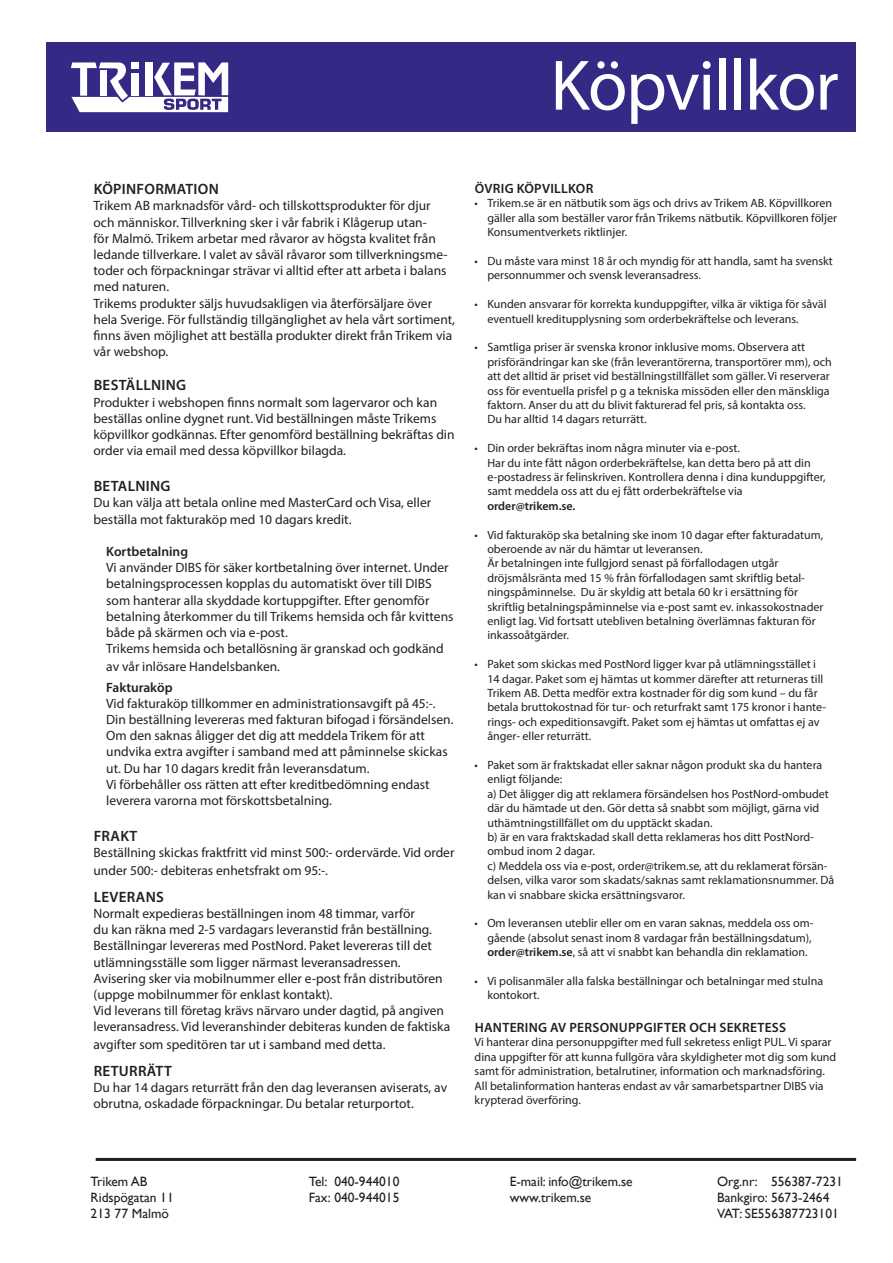
<style>
.page{position:relative;width:893px;height:1263px;background:#fff}
.page>*{position:absolute;margin:0;border:0;box-sizing:border-box;transform-origin:0 0}
.t1{font:72px "Myriad Pro";letter-spacing:-.02em;color:#fff}
.t2{font:600 15px "Myriad Pro";letter-spacing:.02em;color:#231f20}
.t3{font:13.5px/16.2px "Myriad Pro";color:#231f20}
.t4{font:13.5px "Gill Sans";color:#231f20}
.t5{font:600 13.5px "Myriad Pro";letter-spacing:.02em;color:#231f20}
.t6{font:600 13.5px "Myriad Pro";color:#231f20}
.t7{font:12px/14.4px "Myriad Pro";color:#231f20}
.s1{font-weight:600}
</style>
<div class="page">
<div style="left:47px;top:43px;width:809px;height:89px;background:#352986"></div>
<svg style="left:71px;top:62px;width:157px;height:50px"></svg>
<hr style="left:96px;top:1158px;width:760px;height:3px;background:#231f20">
<p class="t1" style="left:550px;top:41px;width:290px">Köpvillkor</p>
<p class="t2" style="left:94px;top:180px;width:127px">KÖPINFORMATION</p>
<p class="t3" style="left:94px;top:197px;width:356px">Trikem AB marknadsför vård- och tillskottsprodukter för djur och människor. Tillverkning sker i vår fabrik i Klågerup utan-<br>för Malmö. Trikem arbetar med råvaror av högsta kvalitet från ledande tillverkare. I valet av såväl råvaror som tillverkningsme&shy;toder och förpackningar strävar vi alltid efter att arbeta i balans med naturen.</p>
<p class="t3" style="left:94px;top:295px;width:363px">Trikems produkter säljs huvudsakligen via återförsäljare över hela Sverige. För fullständig tillgänglighet av hela vårt sortiment, finns även möjlighet att beställa produkter direkt från Trikem via vår webshop.</p>
<p class="t2" style="left:94px;top:376px;width:94px">BESTÄLLNING</p>
<p class="t3" style="left:94px;top:394px;width:363px">Produkter i webshopen finns normalt som lagervaror och kan beställas online dygnet runt. Vid beställningen måste Trikems köpvillkor godkännas. Efter genomförd beställning bekräftas din order via email med dessa köpvillkor bilagda.</p>
<p class="t2" style="left:94px;top:477px;width:78px">BETALNING</p>
<p class="t3" style="left:94px;top:494px;width:339px">Du kan välja att betala online med MasterCard och Visa, eller beställa mot fakturaköp med 10 dagars kredit.</p>
<p class="t6" style="left:106px;top:543px;width:83px">Kortbetalning</p>
<p class="t3" style="left:106px;top:559px;width:349px">Vi använder DIBS för säker kortbetalning över internet. Under betalningsprocessen kopplas du automatiskt över till DIBS som hanterar alla skyddade kortuppgifter. Efter genomför betalning återkommer du till Trikems hemsida och får kvittens både på skärmen och via e-post.</p>
<p class="t3" style="left:106px;top:639px;width:339px;line-height:18px">Trikems hemsida och betallösning är granskad och godkänd av vår inlösare Handelsbanken.</p>
<p class="t6" style="left:106px;top:678px;width:68px">Fakturaköp</p>
<p class="t3" style="left:106px;top:695px;width:349px">Vid fakturaköp tillkommer en administrationsavgift på 45:-.<br>Din beställning levereras med fakturan bifogad i försändelsen.<br>Om den saknas åligger det dig att meddela Trikem för att undvika extra avgifter i samband med att påminnelse skickas ut. Du har 10 dagars kredit från leveransdatum.<br>Vi förbehåller oss rätten att efter kreditbedömning endast leverera varorna mot förskottsbetalning.</p>
<p class="t2" style="left:94px;top:826px;width:45px">FRAKT</p>
<p class="t3" style="left:94px;top:843px;width:362px;line-height:18px">Beställning skickas fraktfritt vid minst 500:- ordervärde. Vid order under 500:- debiteras enhetsfrakt om 95:-.</p>
<p class="t2" style="left:94px;top:887px;width:72px">LEVERANS</p>
<p class="t3" style="left:94px;top:905px;width:340px">Normalt expedieras beställningen inom 48 timmar, varför du kan räkna med 2-5 vardagars leveranstid från beställning.<br>Beställningar levereras med PostNord. Paket levereras till det utlämningsställe som ligger närmast leveransadressen.</p>
<p class="t3" style="left:94px;top:970px;width:351px">Avisering sker via mobilnummer eller e-post från distributören (uppge mobilnummer för enklast kontakt).</p>
<p class="t3" style="left:94px;top:1002px;width:358px">Vid leverans till företag krävs närvaro under dagtid, på angiven leveransadress. Vid leveranshinder debiteras kunden de faktiska</p>
<p class="t3" style="left:94px;top:1036px;width:293px">avgifter som speditören tar ut i samband med detta.</p>
<p class="t2" style="left:94px;top:1061px;width:80px">RETURRÄTT</p>
<p class="t3" style="left:94px;top:1079px;width:355px">Du har 14 dagars returrätt från den dag leveransen aviserats, av obrutna, oskadade förpackningar. Du betalar returportot.</p>
<p class="t5" style="left:475px;top:180px;width:120px">ÖVRIG KÖPVILLKOR</p>
<p class="t7" style="left:487px;top:196px;width:351px;text-indent:-13px">• Trikem.se är en nätbutik som ägs och drivs av Trikem AB. Köpvillkoren gäller alla som beställer varor från Trikems nätbutik. Köpvillkoren följer<br>Konsumentverkets riktlinjer.</p>
<p class="t7" style="left:487px;top:254px;width:347px;text-indent:-13px">• Du måste vara minst 18 år och myndig för att handla, samt ha svenskt personnummer och svensk leveransadress.</p>
<p class="t7" style="left:487px;top:297px;width:341px;text-indent:-13px">• Kunden ansvarar för korrekta kunduppgifter, vilka är viktiga för såväl eventuell kreditupplysning som orderbekräftelse och leverans.</p>
<p class="t7" style="left:487px;top:340px;width:346px;text-indent:-13px">• Samtliga priser är svenska kronor inklusive moms. Observera att prisförändringar kan ske (från leverantörerna, transportörer mm), och att det alltid är priset vid beställningstillfället som gäller. Vi reserverar oss för eventuella prisfel p g a tekniska missöden eller den mänskliga faktorn. Anser du att du blivit fakturerad fel pris, så kontakta oss.<br>Du har alltid 14 dagars returrätt.</p>
<p class="t7" style="left:487px;top:441px;width:340px;text-indent:-13px">• Din order bekräftas inom några minuter via e-post.<br>Har du inte fått någon orderbekräftelse, kan detta bero på att din e-postadress är felinskriven. Kontrollera denna i dina kunduppgifter, samt meddela oss att du ej fått orderbekräftelse via <span class="s1">order@trikem.se.</span></p>
<p class="t7" style="left:487px;top:527px;width:338px;text-indent:-13px">• Vid fakturaköp ska betalning ske inom 10 dagar efter fakturadatum, oberoende av när du hämtar ut leveransen.<br>Är betalningen inte fullgjord senast på förfallodagen utgår dröjsmålsränta med 15 % från förfallodagen samt skriftlig betal&shy;ningspåminnelse. Du är skyldig att betala 60 kr i ersättning för skriftlig betalningspåminnelse via e-post samt ev. inkassokostnader enligt lag. Vid fortsatt utebliven betalning överlämnas fakturan för inkassoåtgärder.</p>
<p class="t7" style="left:487px;top:657px;width:340px;text-indent:-13px">• Paket som skickas med PostNord ligger kvar på utlämningsstället i 14 dagar. Paket som ej hämtas ut kommer därefter att returneras till Trikem AB. Detta medför extra kostnader för dig som kund – du får betala bruttokostnad för tur- och returfrakt samt 175 kronor i hante&shy;rings- och expeditionsavgift. Paket som ej hämtas ut omfattas ej av ånger- eller returrätt.</p>
<p class="t7" style="left:487px;top:758px;width:343px;text-indent:-13px">• Paket som är fraktskadat eller saknar någon produkt ska du hantera enligt följande:<br>a) Det åligger dig att reklamera försändelsen hos PostNord-ombudet där du hämtade ut den. Gör detta så snabbt som möjligt, gärna vid uthämtningstillfället om du upptäckt skadan.</p>
<p class="t7" style="left:487px;top:830px;width:328px">b) är en vara fraktskadad skall detta reklameras hos ditt PostNord&shy;ombud inom 2 dagar.</p>
<p class="t7" style="left:487px;top:858px;width:348px">c) Meddela oss via e-post, order@trikem.se, att du reklamerat försän&shy;delsen, vilka varor som skadats/saknas samt reklamationsnummer. Då kan vi snabbare skicka ersättningsvaror.</p>
<p class="t7" style="left:487px;top:916px;width:328px;text-indent:-13px">• Om leveransen uteblir eller om en varan saknas, meddela oss om&shy;gående (absolut senast inom 8 vardagar från beställningsdatum), <span class="s1">order@trikem.se</span>, så att vi snabbt kan behandla din reklamation.</p>
<p class="t7" style="left:487px;top:974px;width:337px;text-indent:-13px">• Vi polisanmäler alla falska beställningar och betalningar med stulna kontokort.</p>
<p class="t5" style="left:475px;top:1019px;width:313px">HANTERING AV PERSONUPPGIFTER OCH SEKRETESS</p>
<p class="t7" style="left:475px;top:1035px;width:363px">Vi hanterar dina personuppgifter med full sekretess enligt PUL. Vi sparar dina uppgifter för att kunna fullgöra våra skyldigheter mot dig som kund samt för administration, betalrutiner, information och marknadsföring.<br>All betalinformation hanteras endast av vår samarbetspartner DIBS via krypterad överföring.</p>
<p class="t4" style="left:91px;top:1173px;width:58px">Trikem AB</p>
<p class="t4" style="left:91px;top:1189px;width:85px">Ridspögatan 11</p>
<p class="t4" style="left:91px;top:1205px;width:80px">213 77 Malmö</p>
<p class="t4" style="left:309px;top:1173px;width:92px">Tel: 040-944010</p>
<p class="t4" style="left:309px;top:1189px;width:92px">Fax: 040-944015</p>
<p class="t4" style="left:510px;top:1173px;width:124px">E-mail: info@trikem.se</p>
<p class="t4" style="left:510px;top:1189px;width:83px">www.trikem.se</p>
<p class="t4" style="left:717px;top:1173px;width:127px">Org.nr: 556387-7231</p>
<p class="t4" style="left:717px;top:1189px;width:114px">Bankgiro: 5673-2464</p>
<p class="t4" style="left:717px;top:1205px;width:123px">VAT: SE556387723101</p>
</div>
